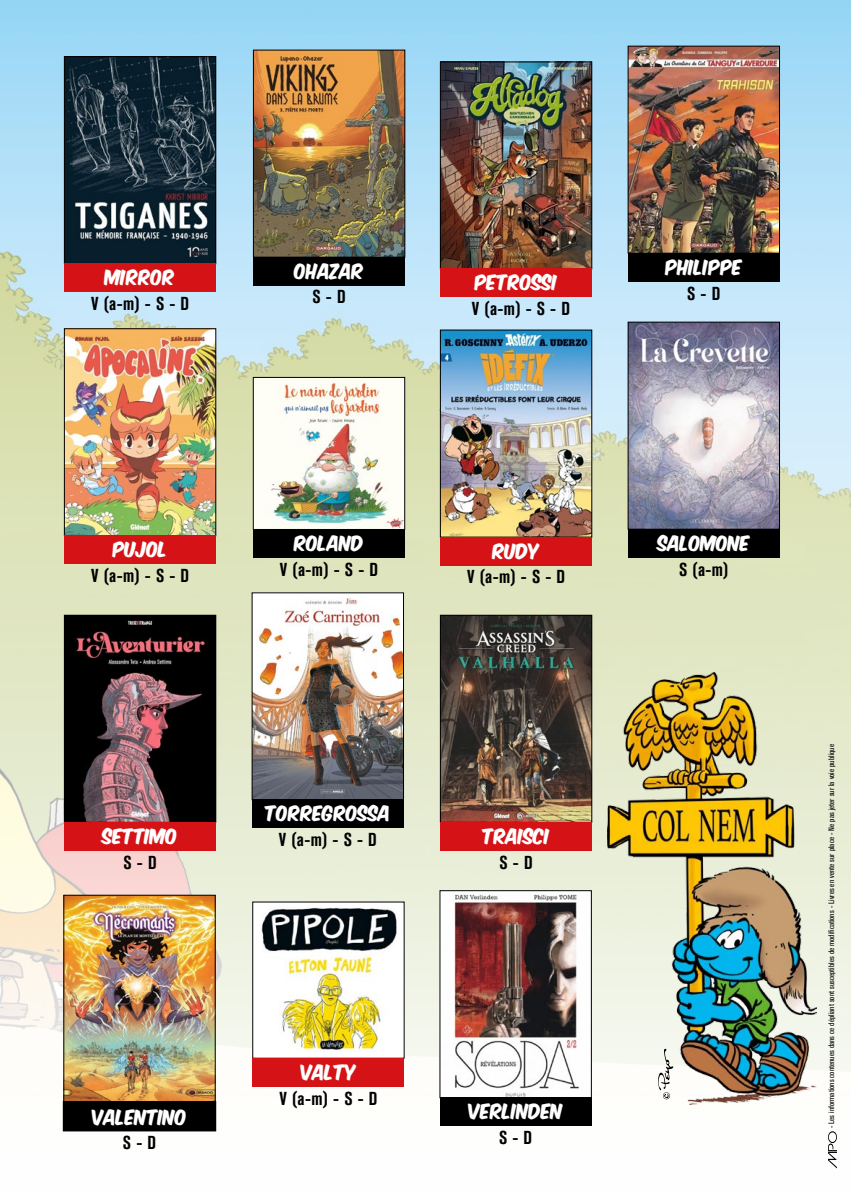
<style>
.page{position:relative;width:851px;height:1191px;background:#fff}
.page>*{position:absolute;margin:0;border:0;box-sizing:border-box;transform-origin:0 0}
.t1{font:700 condensed 18.6px "Akzidenz Grotesk BE";color:#000;scale:.96 1}
.t2{font:18px "Komika Axis";color:#fff;scale:.94 1}
.t3{font:condensed 8px "Akzidenz Grotesk BE";letter-spacing:.005em;color:#000;scale:1.09 1}
</style>
<div class="page">
<img style="left:0;top:0;width:850px;height:1169px">
<svg style="left:827px;top:1131px;width:9px;height:37px"></svg>
<img style="left:66px;top:330px;width:148px;height:204px">
<div style="left:64px;top:328px;width:152px;height:208px;border:1px solid #000"></div>
<div style="left:64px;top:535px;width:152px;height:29px;background:#d51317"></div>
<img style="left:254px;top:903px;width:148px;height:153px">
<div style="left:253px;top:1058px;width:151px;height:28px;background:#d51317"></div>
<img style="left:66px;top:617px;width:148px;height:203px">
<div style="left:64px;top:615px;width:152px;height:207px;border:1px solid #000"></div>
<div style="left:64px;top:822px;width:152px;height:28px;background:#d51317"></div>
<img style="left:442px;top:332px;width:148px;height:203px">
<div style="left:440px;top:330px;width:152px;height:207px;border:1px solid #000"></div>
<div style="left:440px;top:537px;width:151px;height:28px;background:#d51317"></div>
<img style="left:442px;top:617px;width:148px;height:203px">
<div style="left:440px;top:615px;width:152px;height:207px;border:1px solid #000"></div>
<div style="left:440px;top:822px;width:151px;height:28px;background:#d51317"></div>
<img style="left:254px;top:594px;width:148px;height:204px">
<div style="left:252px;top:592px;width:152px;height:208px;border:1px solid #000"></div>
<div style="left:252px;top:799px;width:151px;height:29px;background:#000"></div>
<img style="left:629px;top:324px;width:148px;height:203px">
<div style="left:627px;top:322px;width:152px;height:207px;border:1px solid #000"></div>
<div style="left:628px;top:529px;width:151px;height:28px;background:#000"></div>
<img style="left:65px;top:897px;width:148px;height:203px">
<div style="left:64px;top:1102px;width:151px;height:28px;background:#000"></div>
<div style="left:63px;top:1101px;width:153px;height:30px;border:2px solid #000"></div>
<img style="left:66px;top:58px;width:148px;height:204px">
<div style="left:64px;top:56px;width:152px;height:208px;border:1px solid #000"></div>
<div style="left:64px;top:263px;width:152px;height:29px;background:#d51317"></div>
<img style="left:442px;top:64px;width:148px;height:203px">
<div style="left:440px;top:62px;width:152px;height:207px;border:1px solid #000"></div>
<div style="left:440px;top:269px;width:151px;height:28px;background:#d51317"></div>
<img style="left:629px;top:48px;width:148px;height:203px">
<div style="left:627px;top:46px;width:152px;height:207px;border:1px solid #000"></div>
<div style="left:628px;top:253px;width:151px;height:28px;background:#000"></div>
<img style="left:255px;top:52px;width:148px;height:203px">
<div style="left:253px;top:50px;width:152px;height:207px;border:1px solid #000"></div>
<div style="left:253px;top:257px;width:152px;height:28px;background:#000"></div>
<img style="left:255px;top:379px;width:148px;height:149px">
<div style="left:253px;top:377px;width:152px;height:153px;border:1px solid #000"></div>
<div style="left:253px;top:529px;width:151px;height:28px;background:#000"></div>
<img style="left:441px;top:892px;width:148px;height:204px">
<div style="left:440px;top:1097px;width:151px;height:28px;background:#000"></div>
<img style="left:608px;top:672px;width:208px;height:432px">
<svg style="left:658px;top:1048px;width:15px;height:51px"></svg>
<h2 class="t2" style="left:105px;top:268px;width:75px">MIRROR</h2>
<h1 class="t1" style="left:91px;top:293px;width:104px">V (a-m) - S - D</h1>
<h2 class="t2" style="left:113px;top:540px;width:60px">PUJOL</h2>
<h1 class="t1" style="left:91px;top:565px;width:104px">V (a-m) - S - D</h1>
<h2 class="t2" style="left:294px;top:262px;width:75px">OHAZAR</h2>
<h1 class="t1" style="left:312px;top:286px;width:36px">S - D</h1>
<h2 class="t2" style="left:294px;top:534px;width:75px">ROLAND</h2>
<h1 class="t1" style="left:280px;top:559px;width:104px">V (a-m) - S - D</h1>
<h2 class="t2" style="left:474px;top:274px;width:89px">PETROSSI</h2>
<h1 class="t1" style="left:472px;top:298px;width:104px">V (a-m) - S - D</h1>
<h2 class="t2" style="left:492px;top:542px;width:52px">RUDY</h2>
<h1 class="t1" style="left:467px;top:566px;width:104px">V (a-m) - S - D</h1>
<h2 class="t2" style="left:102px;top:827px;width:81px">SETTIMO</h2>
<h1 class="t1" style="left:123px;top:851px;width:36px">S - D</h1>
<h2 class="t2" style="left:92px;top:1108px;width:102px">VALENTINO</h2>
<h1 class="t1" style="left:123px;top:1131px;width:36px">S - D</h1>
<h2 class="t2" style="left:265px;top:804px;width:135px">TORREGROSSA</h2>
<h1 class="t1" style="left:279px;top:829px;width:104px">V (a-m) - S - D</h1>
<h2 class="t2" style="left:301px;top:1063px;width:60px">VALTY</h2>
<h1 class="t1" style="left:279px;top:1087px;width:104px">V (a-m) - S - D</h1>
<h2 class="t2" style="left:482px;top:827px;width:73px">TRAISCI</h2>
<h1 class="t1" style="left:499px;top:851px;width:36px">S - D</h1>
<h2 class="t2" style="left:468px;top:1102px;width:102px">VERLINDEN</h2>
<h1 class="t1" style="left:499px;top:1127px;width:36px">S - D</h1>
<h2 class="t2" style="left:665px;top:258px;width:83px">PHILIPPE</h2>
<h1 class="t1" style="left:687px;top:282px;width:36px">S - D</h1>
<h2 class="t2" style="left:657px;top:534px;width:99px">SALOMONE</h2>
<h1 class="t1" style="left:679px;top:558px;width:53px">S (a-m)</h1>
<p class="t3" style="left:827px;top:1128px;width:354px;rotate:-90deg">- Les informations contenues dans ce dépliant sont susceptibles de modifications - Livres en vente sur place - Ne pas jeter sur la voie publique</p>
</div>
